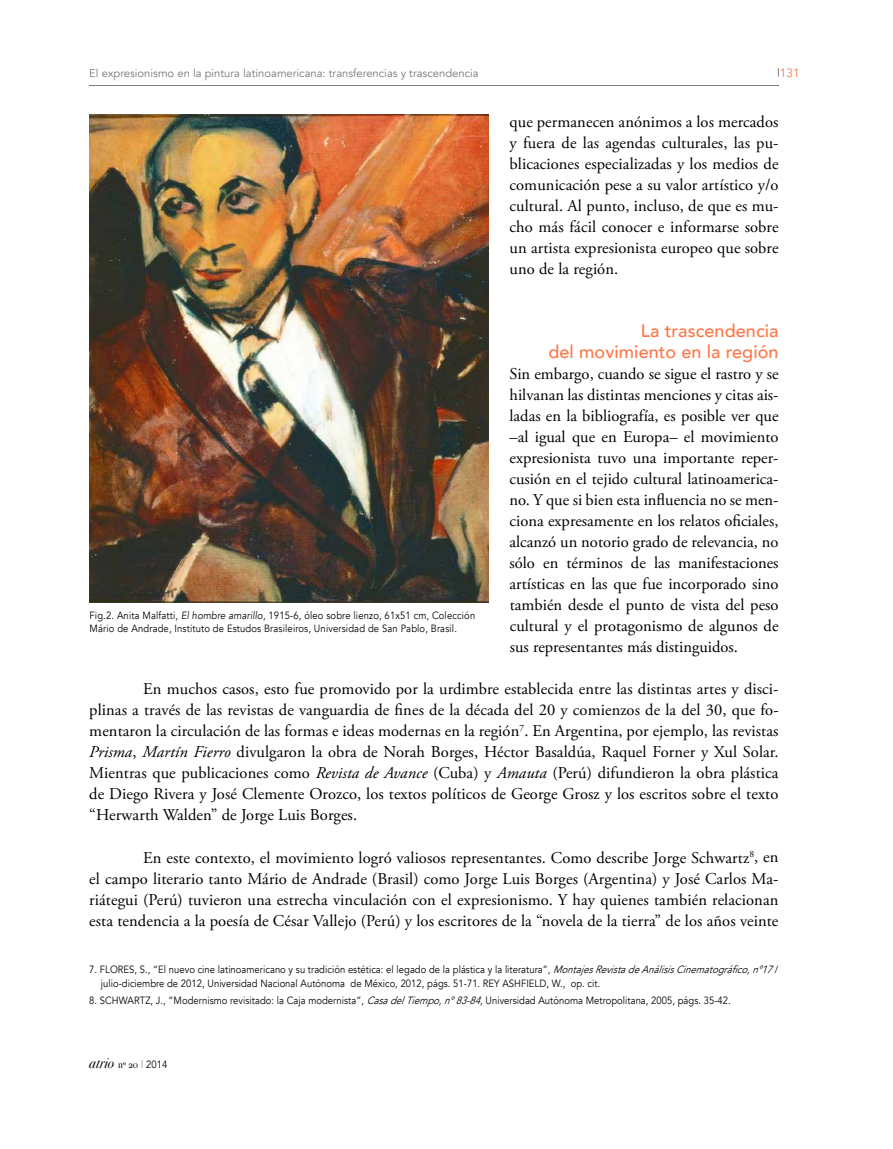
<style>
.page{position:relative;width:893px;height:1149px;background:#fff}
.page>*{position:absolute;margin:0;border:0;box-sizing:border-box;transform-origin:0 0}
.t1{font:500 18px/21px "Avenir";letter-spacing:.005em;color:#ff7546;text-align:right}
.t2{font:16.5px/21px "Adobe Garamond Pro";letter-spacing:.005em;color:#000;text-align:justify}
.t3{font:15px "Bodoni Svty Two OSITCTT Book It";letter-spacing:.015em;color:#000;scale:.9 1}
.t4{font:12px "Avenir";color:#ff7546}
.t5{font:11.25px "Avenir";color:#77787b}
.t6{font:10.5px/13.5px "Avenir";letter-spacing:.005em;color:#000;scale:.9 1}
.s1{font-style:italic}
.s2{font-family:"Bodoni Svty Two OSITCTT Book";font-size:10.5px}
.s3{font-family:"Avenir";font-size:10.5px;color:#808285}
.s4{font-family:"Avenir";font-size:10.5px}
</style>
<div class="page">
<svg style="left:89px;top:85px;width:690px;height:1px"></svg>
<img style="left:90px;top:115px;width:398px;height:487px">
<p class="t5" style="left:89px;top:66px;width:391px">El expresionismo en la pintura latinoamericana: transferencias y trascendencia</p>
<p class="t4" style="left:780px;top:65px;width:22px">131</p>
<p class="t2" style="left:509px;top:112px;width:271px">que permanecen anónimos a los mercados y fuera de las agendas culturales, las pu&shy;blicaciones especializadas y los medios de comunicación pese a su valor artístico y/o cultural. Al punto, incluso, de que es mu&shy;cho más fácil conocer e informarse sobre un artista expresionista europeo que sobre uno de la región.</p>
<p class="t1" style="left:548px;top:319px;width:232px">La trascendencia<br>del movimiento en la región</p>
<p class="t2" style="left:509px;top:364px;width:271px">Sin embargo, cuando se sigue el rastro y se hilvanan las distintas menciones y citas ais&shy;ladas en la bibliografía, es posible ver que –al igual que en Europa– el movimiento expresionista tuvo una importante reper&shy;cusión en el tejido cultural latinoamerica&shy;no. Y que si bien esta influencia no se men&shy;ciona expresamente en los relatos oficiales, alcanzó un notorio grado de relevancia, no sólo en términos de las manifestaciones artísticas en las que fue incorporado sino también desde el punto de vista del peso cultural y el protagonismo de algunos de sus representantes más distinguidos.</p>
<p class="t2" style="left:89px;top:679px;width:691px;text-indent:54px">En muchos casos, esto fue promovido por la urdimbre establecida entre las distintas artes y disci&shy;plinas a través de las revistas de vanguardia de fines de la década del 20 y comienzos de la del 30, que fo&shy;mentaron la circulación de las formas e ideas modernas en la región<sup>7</sup>. En Argentina, por ejemplo, las revistas <span class="s1">Prisma</span>, <span class="s1">Martín Fierro</span> divulgaron la obra de Norah Borges, Héctor Basaldúa, Raquel Forner y Xul Solar.<br>Mientras que publicaciones como <span class="s1">Revista de Avance</span> (Cuba) y <span class="s1">Amauta</span> (Perú) difundieron la obra plástica de Diego Rivera y José Clemente Orozco, los textos políticos de George Grosz y los escritos sobre el texto “Herwarth Walden” de Jorge Luis Borges.</p>
<p class="t2" style="left:89px;top:847px;width:691px;text-indent:54px">En este contexto, el movimiento logró valiosos representantes. Como describe Jorge Schwartz<sup>8</sup>, en el campo literario tanto Mário de Andrade (Brasil) como Jorge Luis Borges (Argentina) y José Carlos Ma&shy;riátegui (Perú) tuvieron una estrecha vinculación con el expresionismo. Y hay quienes también relacionan esta tendencia a la poesía de César Vallejo (Perú) y los escritores de la “novela de la tierra” de los años veinte</p>
<p class="t6" style="left:101px;top:962px;width:754px;text-indent:-11px">7. FLORES, S., “El nuevo cine latinoamericano y su tradición estética: el legado de la plástica y la literatura”, <span class="s1">MontajesRevistade AnálisisCinematográfico,nº17</span> / julio-diciembre de 2012, Universidad Nacional Autónoma de México, 2012, págs. 51-71. REY ASHFIELD, W., op. cit.</p>
<p class="t6" style="left:89px;top:993px;width:714px">8. SCHWARTZ, J., “Modernismo revisitado: la Caja modernista”, <span class="s1">CasadelTiempo,nº 83-84</span>, Universidad Autónoma Metropolitana, 2005, págs. 35-42.</p>
<p class="t6" style="left:90px;top:608px;width:430px">Fig.2. Anita Malfatti, <span class="s1">El hombre amarillo</span>, 1915-6, óleo sobre lienzo, 61x51 cm, Colección<br>Mário de Andrade, Instituto de Estudos Brasileiros, Universidad de San Pablo, Brasil.</p>
<p class="t3" style="left:89px;top:1053px;width:88px">atrio <span class="s2">nº 20</span> <span class="s3">|</span> <span class="s4">2014</span></p>
</div>
